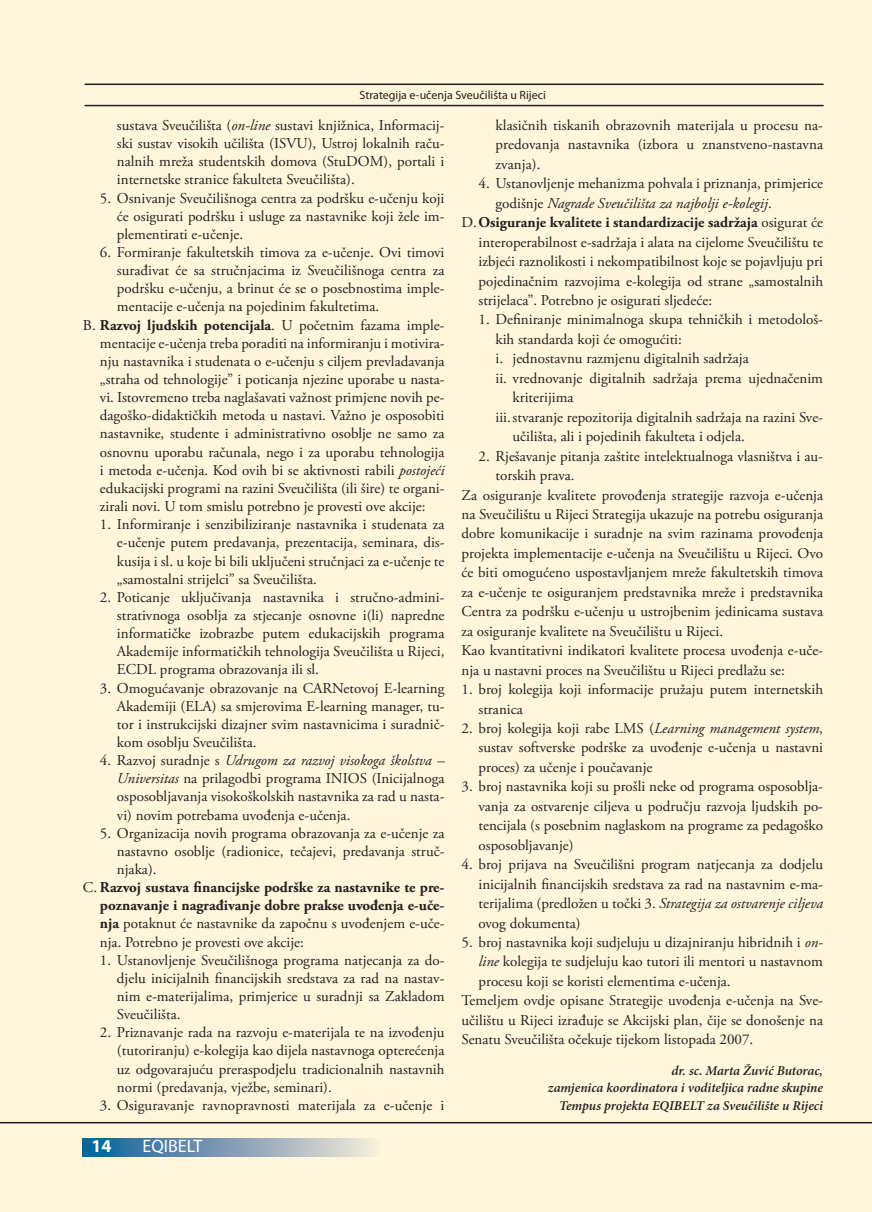
<style>
.page{position:relative;width:872px;height:1212px;background:#fff6db}
.page>*{position:absolute;margin:0;border:0;box-sizing:border-box;transform-origin:0 0}
.t1{font:18px "Myriad Pro";color:#fff}
.t2{font:700 18px "Myriad Pro";color:#fff}
.t3{font:15px/18.1px "Adobe Garamond Pro";color:#231f20;text-align:justify}
.t4{font:700 15px "Adobe Garamond Pro";color:#231f20}
.t5{font:italic 15px "Adobe Garamond Pro";color:#231f20}
.t6{font:italic 600 13.5px/17.7px "Minion Pro";letter-spacing:-.01em;color:#231f20;text-align:right}
.t7{font:12px "Myriad Pro";color:#231f20}
.s1{font-style:italic}
.s2{font-weight:400}
.s3{font-weight:700}
.s4{font-style:normal}
</style>
<div class="page">
<svg style="left:83px;top:1138px;width:291px;height:18px;background:#7ea0b7"></svg>
<hr style="left:85px;top:84px;width:738px;height:1px;background:#231f20">
<hr style="left:85px;top:105px;width:738px;height:1px;background:#231f20">
<hr style="left:0;top:1122px;width:872px;height:1px;background:#231f20">
<p class="t7" style="left:359px;top:91px;width:188px">Strategija e-učenja Sveučilišta u Rijeci</p>
<p class="t3" style="left:117px;top:117px;width:329px">sustava Sveučilišta (<span class="s1">on-line</span> sustavi knjižnica, Informacij&shy;ski sustav visokih učilišta (ISVU), Ustroj lokalnih raču&shy;nalnih mreža studentskih domova (StuDOM), portali i internetske stranice fakulteta Sveučilišta).</p>
<p class="t3" style="left:117px;top:190px;width:329px;text-indent:-17px">5. Osnivanje Sveučilišnoga centra za podršku e-učenju koji će osigurati podršku i usluge za nastavnike koji žele im&shy;plementirati e-učenje.</p>
<p class="t3" style="left:100px;top:244px;width:346px">6. Formiranje fakultetskih timova za e-učenje. Ovi timovi</p>
<p class="t3" style="left:117px;top:263px;width:329px">surađivat će sa stručnjacima iz Sveučilišnoga centra za</p>
<p class="t3" style="left:117px;top:281px;width:329px">podršku e-učenju, a brinut će se o posebnostima imple-</p>
<p class="t3" style="left:117px;top:299px;width:264px">mentacije e-učenja na pojedinim fakultetima.</p>
<p class="t4" style="left:83px;top:319px;width:363px"><span class="s2">B.</span> Razvoj ljudskih potencijala<span class="s2">. U početnim fazama imple-</span></p>
<p class="t3" style="left:100px;top:335px;width:346px">mentacije e-učenja treba poraditi na informiranju i motivira-</p>
<p class="t3" style="left:100px;top:353px;width:346px">nju nastavnika i studenata o e-učenju s ciljem prevladavanja</p>
<p class="t3" style="left:100px;top:371px;width:346px">„straha od tehnologije” i poticanja njezine uporabe u nasta-</p>
<p class="t3" style="left:100px;top:390px;width:346px">vi. Istovremeno treba naglašavati važnost primjene novih pe-</p>
<p class="t3" style="left:100px;top:408px;width:346px">dagoško-didaktičkih metoda u nastavi. Važno je osposobiti</p>
<p class="t3" style="left:100px;top:426px;width:346px">nastavnike, studente i administrativno osoblje ne samo za</p>
<p class="t3" style="left:100px;top:444px;width:346px">osnovnu uporabu računala, nego i za uporabu tehnologija</p>
<p class="t3" style="left:100px;top:462px;width:346px">i metoda e-učenja. Kod ovih bi se aktivnosti rabili <span class="s1">postojeći</span></p>
<p class="t3" style="left:100px;top:480px;width:346px">edukacijski programi na razini Sveučilišta (ili šire) te organi-</p>
<p class="t3" style="left:100px;top:498px;width:327px">zirali novi. U tom smislu potrebno je provesti ove akcije:</p>
<p class="t3" style="left:117px;top:517px;width:329px;text-indent:-17px">1. Informiranje i senzibiliziranje nastavnika i studenata za e-učenje putem predavanja, prezentacija, seminara, dis&shy;kusija i sl. u koje bi bili uključeni stručnjaci za e-učenje te „samostalni strijelci” sa Sveučilišta.</p>
<p class="t3" style="left:117px;top:589px;width:329px;text-indent:-17px">2. Poticanje uključivanja nastavnika i stručno-admini&shy;strativnoga osoblja za stjecanje osnovne i(li) napredne informatičke izobrazbe putem edukacijskih programa Akademije informatičkih tehnologija Sveučilišta u Rijeci, ECDL programa obrazovanja ili sl.</p>
<p class="t3" style="left:117px;top:680px;width:329px;text-indent:-17px">3. Omogućavanje obrazovanje na CARNetovoj E-learning Akademiji (ELA) sa smjerovima E-learning manager, tu&shy;tor i instrukcijski dizajner svim nastavnicima i suradnič&shy;kom osoblju Sveučilišta.</p>
<p class="t3" style="left:117px;top:752px;width:329px;text-indent:-17px">4. Razvoj suradnje s <span class="s1">Udrugom za razvoj visokoga školstva – Universitas</span> na prilagodbi programa INIOS (Inicijalnoga osposobljavanja visokoškolskih nastavnika za rad u nasta&shy;vi) novim potrebama uvođenja e-učenja.</p>
<p class="t3" style="left:100px;top:825px;width:346px">5. Organizacija novih programa obrazovanja za e-učenje za</p>
<p class="t3" style="left:117px;top:843px;width:329px">nastavno osoblje (radionice, tečajevi, predavanja struč-</p>
<p class="t3" style="left:117px;top:861px;width:41px">njaka).</p>
<p class="t4" style="left:83px;top:881px;width:363px"><span class="s2">C.</span> Razvoj sustava financijske podrške za nastavnike te pre-</p>
<p class="t4" style="left:100px;top:899px;width:346px">poznavanje i nagrađivanje dobre prakse uvođenja e-uče-</p>
<p class="t3" style="left:100px;top:916px;width:346px"><span class="s3">nja</span> potaknut će nastavnike da započnu s uvođenjem e-uče-</p>
<p class="t3" style="left:100px;top:934px;width:205px">nja. Potrebno je provesti ove akcije:</p>
<p class="t3" style="left:117px;top:952px;width:329px;text-indent:-17px">1. Ustanovljenje Sveučilišnoga programa natjecanja za do&shy;djelu inicijalnih financijskih sredstava za rad na nastav&shy;nim e-materijalima, primjerice u suradnji sa Zakladom Sveučilišta.</p>
<p class="t3" style="left:117px;top:1025px;width:329px;text-indent:-17px">2. Priznavanje rada na razvoju e-materijala te na izvođenju (tutoriranju) e-kolegija kao dijela nastavnoga opterećenja uz odgovarajuću preraspodjelu tradicionalnih nastavnih normi (predavanja, vježbe, seminari).</p>
<p class="t3" style="left:100px;top:1097px;width:346px">3. Osiguravanje ravnopravnosti materijala za e-učenje i</p>
<p class="t3" style="left:495px;top:117px;width:329px;line-height:19.5px">klasičnih tiskanih obrazovnih materijala u procesu na&shy;predovanja nastavnika (izbora u znanstveno-nastavna zvanja).</p>
<p class="t3" style="left:478px;top:176px;width:346px">4. Ustanovljenje mehanizma pohvala i priznanja, primjerice</p>
<p class="t5" style="left:495px;top:197px;width:278px"><span class="s4">godišnje</span> Nagrade Sveučilišta za najbolji e-kolegij<span class="s4">.</span></p>
<p class="t4" style="left:461px;top:216px;width:363px"><span class="s2">D.</span> Osiguranje kvalitete i standardizacije sadržaja <span class="s2">osigurat će</span></p>
<p class="t3" style="left:478px;top:234px;width:346px">interoperabilnost e-sadržaja i alata na cijelome Sveučilištu te</p>
<p class="t3" style="left:478px;top:254px;width:346px">izbjeći raznolikosti i nekompatibilnost koje se pojavljuju pri</p>
<p class="t3" style="left:478px;top:273px;width:346px">pojedinačnim razvojima e-kolegija od strane „samostalnih</p>
<p class="t3" style="left:478px;top:292px;width:235px">strijelaca”. Potrebno je osigurati sljedeće:</p>
<p class="t3" style="left:478px;top:312px;width:346px">1. Definiranje minimalnoga skupa tehničkih i metodološ-</p>
<p class="t3" style="left:495px;top:331px;width:188px">kih standarda koji će omogućiti:</p>
<p class="t3" style="left:495px;top:351px;width:255px">i. jednostavnu razmjenu digitalnih sadržaja</p>
<p class="t3" style="left:495px;top:370px;width:329px">ii. vrednovanje digitalnih sadržaja prema ujednačenim</p>
<p class="t3" style="left:512px;top:390px;width:62px">kriterijima</p>
<p class="t3" style="left:495px;top:409px;width:329px">iii. stvaranje repozitorija digitalnih sadržaja na razini Sve-</p>
<p class="t3" style="left:512px;top:429px;width:234px">učilišta, ali i pojedinih fakulteta i odjela.</p>
<p class="t3" style="left:478px;top:448px;width:346px">2. Rješavanje pitanja zaštite intelektualnoga vlasništva i au-</p>
<p class="t3" style="left:495px;top:467px;width:81px">torskih prava.</p>
<p class="t3" style="left:461px;top:487px;width:363px">Za osiguranje kvalitete provođenja strategije razvoja e-učenja</p>
<p class="t3" style="left:461px;top:506px;width:363px">na Sveučilištu u Rijeci Strategija ukazuje na potrebu osiguranja</p>
<p class="t3" style="left:461px;top:526px;width:363px">dobre komunikacije i suradnje na svim razinama provođenja</p>
<p class="t3" style="left:461px;top:545px;width:363px">projekta implementacije e-učenja na Sveučilištu u Rijeci. Ovo</p>
<p class="t3" style="left:461px;top:565px;width:363px">će biti omogućeno uspostavljanjem mreže fakultetskih timova</p>
<p class="t3" style="left:461px;top:584px;width:363px">za e-učenje te osiguranjem predstavnika mreže i predstavnika</p>
<p class="t3" style="left:461px;top:604px;width:363px">Centra za podršku e-učenju u ustrojbenim jedinicama sustava</p>
<p class="t3" style="left:461px;top:623px;width:263px">za osiguranje kvalitete na Sveučilištu u Rijeci.</p>
<p class="t3" style="left:461px;top:643px;width:363px">Kao kvantitativni indikatori kvalitete procesa uvođenja e-uče-</p>
<p class="t3" style="left:461px;top:662px;width:325px">nja u nastavni proces na Sveučilištu u Rijeci predlažu se:</p>
<p class="t3" style="left:478px;top:681px;width:346px;line-height:19.5px;text-indent:-17px">1. broj kolegija koji informacije pružaju putem internetskih stranica</p>
<p class="t3" style="left:478px;top:720px;width:346px;line-height:19.5px;text-indent:-17px">2. broj kolegija koji rabe LMS (<span class="s1">Learning management system</span>, sustav softverske podrške za uvođenje e-učenja u nastavni proces) za učenje i poučavanje</p>
<p class="t3" style="left:478px;top:778px;width:346px;line-height:19.5px;text-indent:-17px">3. broj nastavnika koji su prošli neke od programa osposoblja&shy;vanja za ostvarenje ciljeva u području razvoja ljudskih po&shy;tencijala (s posebnim naglaskom na programe za pedagoško osposobljavanje)</p>
<p class="t3" style="left:478px;top:856px;width:346px;line-height:19.5px;text-indent:-17px">4. broj prijava na Sveučilišni program natjecanja za dodjelu inicijalnih financijskih sredstava za rad na nastavnim e-ma&shy;terijalima (predložen u točki 3. <span class="s1">Strategija za ostvarenje ciljeva </span>ovog dokumenta)</p>
<p class="t3" style="left:461px;top:934px;width:363px">5. broj nastavnika koji sudjeluju u dizajniranju hibridnih i <span class="s1">on-</span></p>
<p class="t3" style="left:478px;top:954px;width:346px"><span class="s1">line</span> kolegija te sudjeluju kao tutori ili mentori u nastavnom</p>
<p class="t3" style="left:478px;top:973px;width:253px">procesu koji se koristi elementima e-učenja.</p>
<p class="t3" style="left:461px;top:993px;width:363px">Temeljem ovdje opisane Strategije uvođenja e-učenja na Sve-</p>
<p class="t3" style="left:461px;top:1012px;width:363px">učilištu u Rijeci izrađuje se Akcijski plan, čije se donošenje na</p>
<p class="t3" style="left:461px;top:1031px;width:293px">Senatu Sveučilišta očekuje tijekom listopada 2007.</p>
<p class="t6" style="left:548px;top:1062px;width:277px">dr. sc. Marta Žuvić Butorac,<br>zamjenica koordinatora i voditeljica radne skupine<br>Tempus projekta EQIBELT za Sveučilište u Rijeci</p>
<p class="t2" style="left:91px;top:1139px;width:21px">14</p>
<p class="t1" style="left:142px;top:1139px;width:62px">EQIBELT</p>
</div>
